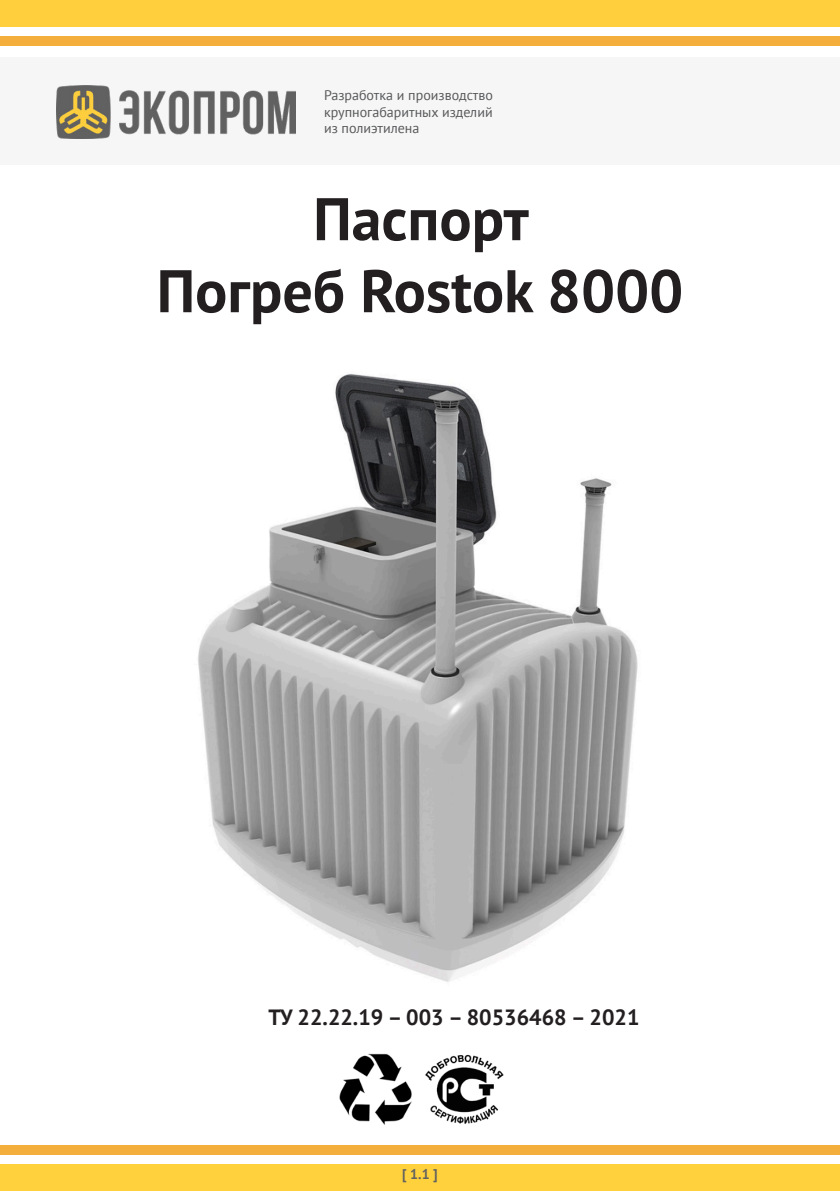
<style>
.page{position:relative;width:840px;height:1191px;background:#fff}
.page>*{position:absolute;margin:0;border:0;box-sizing:border-box;transform-origin:0 0}
.Титульный_заголовок{font:700 60px "PT Sans";color:#231f20}
.Текст_обычный{font:700 22px "PT Sans";color:#231f20}
.Адресная_строка{font:14px "PT Sans";color:#57585a}
.Версия{font:700 14px "PT Sans";color:#616260}
</style>
<div class="page">
<div style="left:0;top:0;width:839px;height:27px;background:#ffcf3d"></div>
<div style="left:0;top:36px;width:839px;height:9px;background:#f3ae3b"></div>
<div style="left:0;top:1164px;width:839px;height:27px;background:#ffd13c"></div>
<div style="left:0;top:1145px;width:839px;height:10px;background:#f3ae3b"></div>
<img style="left:339px;top:1053px;width:73px;height:72px">
<img style="left:425px;top:1054px;width:79px;height:70px">
<div style="left:0;top:57px;width:839px;height:107px;background:#f6f6f6"></div>
<img style="left:57px;top:86px;width:238px;height:52px">
<img style="left:198px;top:374px;width:440px;height:608px">
<p class="Адресная_строка" style="left:324px;top:86px;width:170px">Разработка и производство</p>
<p class="Адресная_строка" style="left:324px;top:103px;width:170px">крупногабаритных изделий</p>
<p class="Адресная_строка" style="left:324px;top:119px;width:97px">из полиэтилена</p>
<p class="Титульный_заголовок" style="left:313px;top:179px;width:217px">Паспорт</p>
<p class="Титульный_заголовок" style="left:157px;top:251px;width:527px">Погреб Rostok 8000</p>
<p class="Текст_обычный" style="left:268px;top:1002px;width:372px">ТУ 22.22.19 – 003 – 80536468 – 2021</p>
<p class="Версия" style="left:402px;top:1164px;width:37px">[ 1.1 ]</p>
</div>
